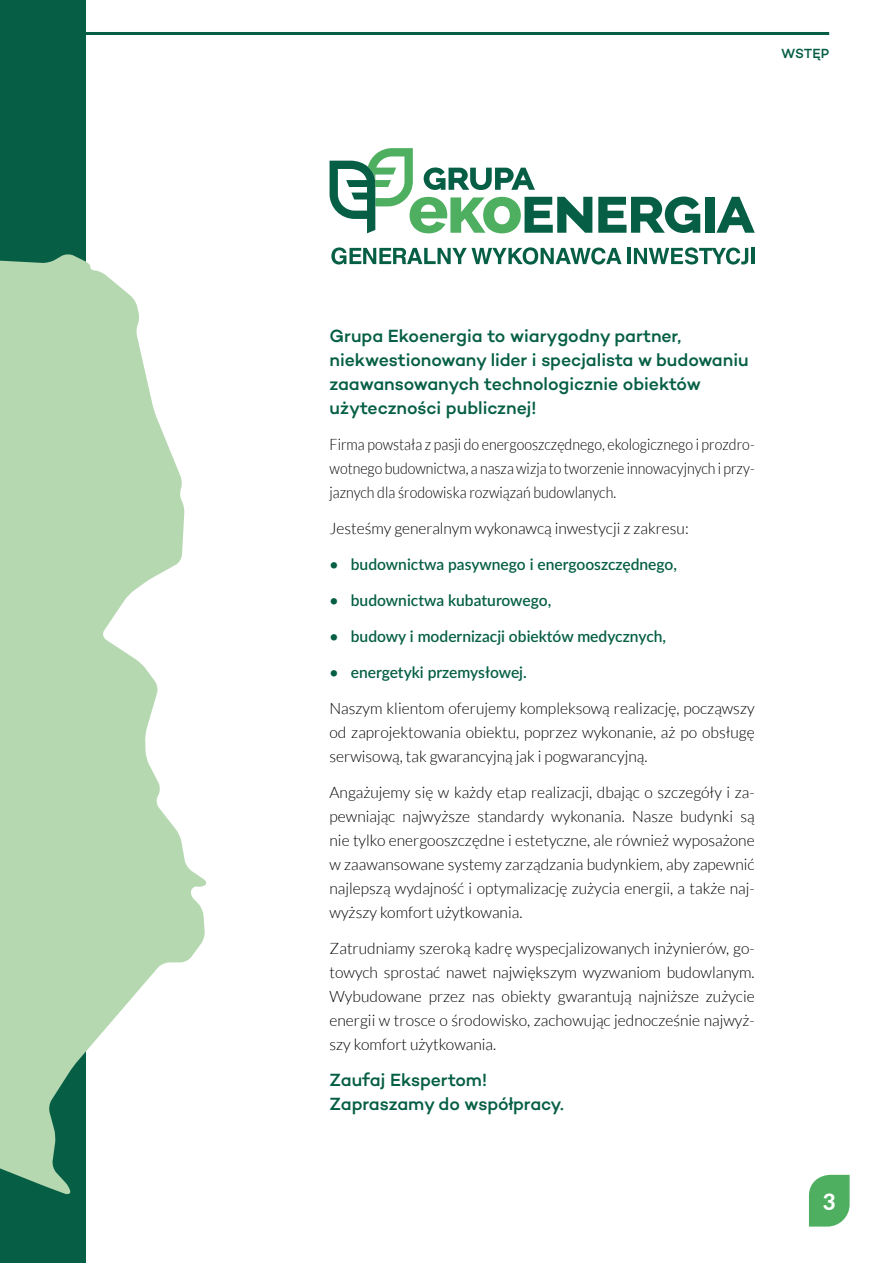
<style>
.page{position:relative;width:893px;height:1263px;background:#fff}
.page>*{position:absolute;margin:0;border:0;box-sizing:border-box;transform-origin:0 0}
.t1{font:800 22.5px "Lato";color:#fff}
.t2{font:500 18px/24px "Campton";letter-spacing:-.005em;color:#065f45}
.t3{font:300 15.75px/24px "Lato";color:#000;text-align:justify}
.t4{font:300 15.75px/24px "Lato";color:#000;text-align:justify;scale:.9 1}
.t5{font:600 15.75px "Lato";color:#065f45}
.t6{font:500 13.5px "Campton";letter-spacing:-.01em;color:#065f45}
</style>
<div class="page">
<div style="left:0;top:0;width:85px;height:1263px;background:#065f45"></div>
<svg style="left:0;top:171px;width:207px;height:1024px;fill:#b5d8b1"></svg>
<svg style="left:331px;top:247px;width:291px;height:18px"></svg>
<hr style="left:627px;top:248px;width:4px;height:16px;background:#065f45">
<hr style="left:751px;top:248px;width:4px;height:16px;background:#065f45">
<svg style="left:634px;top:247px;width:114px;height:18px"></svg>
<svg style="left:598px;top:197px;width:102px;height:36px"></svg>
<div style="left:705px;top:197px;width:9px;height:36px;background:#065f45"></div>
<svg style="left:716px;top:197px;width:39px;height:36px"></svg>
<svg style="left:330px;top:148px;width:262px;height:85px"></svg>
<hr style="left:85px;top:32px;width:744px;height:3px;background:#065f45">
<svg style="left:809px;top:1175px;width:41px;height:51px;background:#5eb66e"></svg>
<p class="t6" style="left:781px;top:44px;width:49px">wstęp</p>
<p class="t2" style="left:330px;top:323px;width:421px">Grupa Ekoenergia to wiarygodny partner, niekwestionowany lider i specjalista w budowaniu zaawansowanych technologicznie obiektów użyteczności publicznej!</p>
<p class="t4" style="left:330px;top:432px;width:474px">Firma powstała z pasji do energooszczędnego, ekologicznego i prozdro&shy;wotnego budownictwa, a nasza wizja to tworzenie innowacyjnych i przy&shy;jaznych dla środowiska rozwiązań budowlanych.</p>
<p class="t3" style="left:330px;top:516px;width:361px">Jesteśmy generalnym wykonawcą inwestycji z zakresu:</p>
<p class="t5" style="left:330px;top:553px;width:349px">• budownictwa pasywnego i energooszczędnego,</p>
<p class="t5" style="left:330px;top:589px;width:223px">• budownictwa kubaturowego,</p>
<p class="t5" style="left:330px;top:625px;width:338px">• budowy i modernizacji obiektów medycznych,</p>
<p class="t5" style="left:330px;top:661px;width:199px">• energetyki przemysłowej.</p>
<p class="t3" style="left:330px;top:696px;width:427px">Naszym klientom oferujemy kompleksową realizację, począwszy od zaprojektowania obiektu, poprzez wykonanie, aż po obsługę serwisową, tak gwarancyjną jak i pogwarancyjną.</p>
<p class="t3" style="left:330px;top:780px;width:427px">Angażujemy się w każdy etap realizacji, dbając o szczegóły i za&shy;pewniając najwyższe standardy wykonania. Nasze budynki są nie tylko energooszczędne i estetyczne, ale również wyposażone w zaawansowane systemy zarządzania budynkiem, aby zapewnić najlepszą wydajność i optymalizację zużycia energii, a także naj&shy;wyższy komfort użytkowania.</p>
<p class="t3" style="left:330px;top:936px;width:427px">Zatrudniamy szeroką kadrę wyspecjalizowanych inżynierów, go&shy;towych sprostać nawet największym wyzwaniom budowlanym.<br>Wybudowane przez nas obiekty gwarantują najniższe zużycie energii w trosce o środowisko, zachowując jednocześnie najwyż&shy;szy komfort użytkowania.</p>
<p class="t2" style="left:330px;top:1067px;width:236px">Zaufaj Ekspertom!<br>Zapraszamy do współpracy.</p>
<h1 class="t1" style="left:823px;top:1185px;width:14px">3</h1>
</div>
